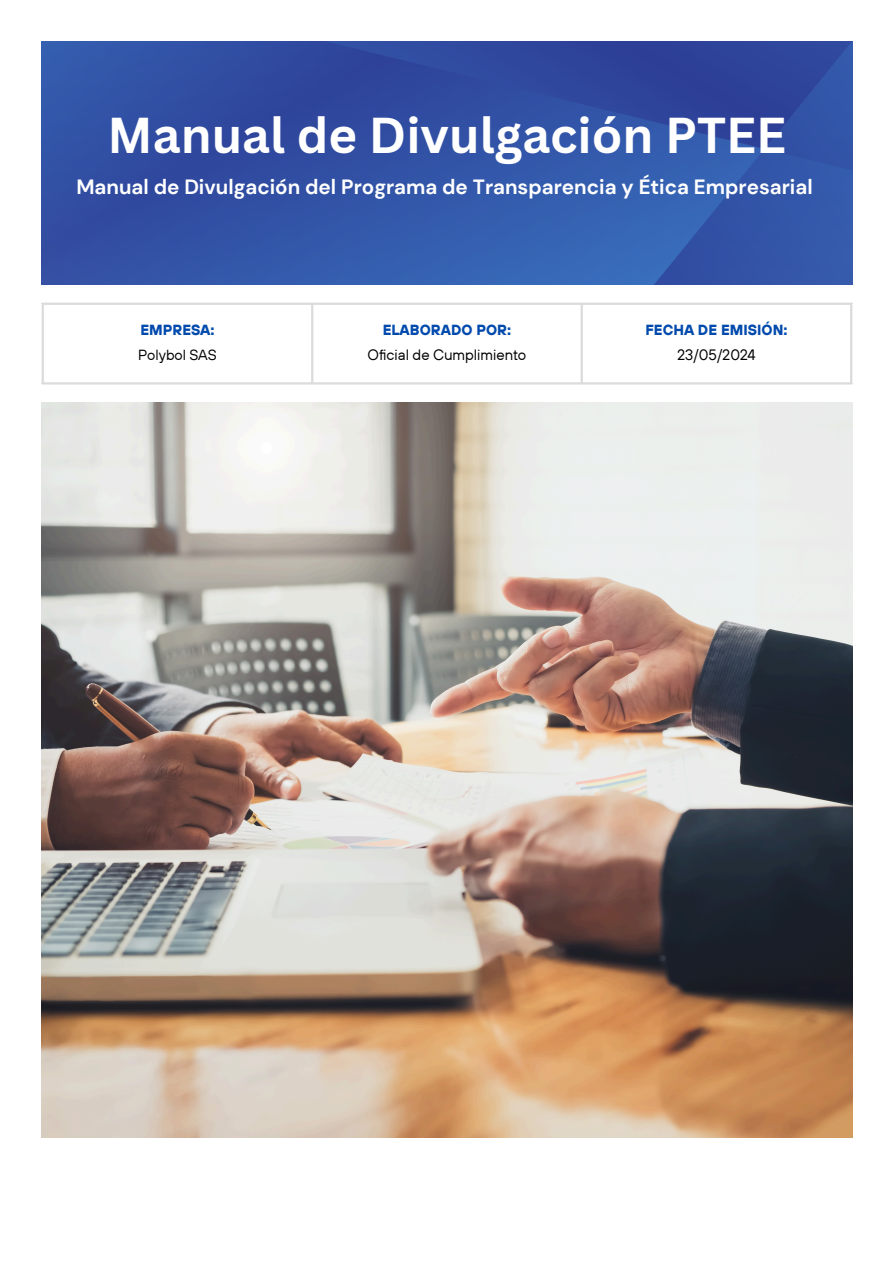
<style>
.page{position:relative;width:894px;height:1263px;background:#fff}
.page>*{position:absolute;margin:0;border:0;box-sizing:border-box;transform-origin:0 0}
.t1{font:700 49.05px "Canva Sans";color:#fff}
.t2{font:700 20.55px "DM Sans";color:#fff}
.t3{font:15px "TT Hoves";color:#000}
.t4{font:700 14.7px "TT Hoves";color:#004aad}
.t5{font:14.7px/24.8px "TT Hoves";color:#000}
.s1{font-weight:700;color:#004aad}
</style>
<div class="page">
<svg style="left:42px;top:42px;width:292px;height:243px;fill:#314fa3"></svg>
<svg style="left:334px;top:42px;width:518px;height:243px;fill:#3255a8"></svg>
<hr style="left:42px;top:305px;width:2px;height:77px;background:#dbdbdb">
<hr style="left:311px;top:305px;width:2px;height:77px;background:#dbdbdb">
<hr style="left:580px;top:305px;width:2px;height:77px;background:#dbdbdb">
<hr style="left:849px;top:305px;width:3px;height:77px;background:#dbdbdb">
<hr style="left:42px;top:303px;width:810px;height:2px;background:#dbdbdb">
<hr style="left:42px;top:382px;width:810px;height:3px;background:#dbdbdb">
<img style="left:42px;top:403px;width:810px;height:734px">
<p class="t1" style="left:108px;top:101px;width:680px">Manual de Divulgación PTEE</p>
<p class="t2" style="left:76px;top:173px;width:737px">Manual de Divulgación del Programa de Transparencia y Ética Empresarial</p>
<h1 class="t5" style="left:138px;top:317px;width:80px"><span class="s1">EMPRESA:<br></span>Polybol SAS</h1>
<h1 class="t4" style="left:382px;top:321px;width:130px">ELABORADO POR:</h1>
<h1 class="t3" style="left:367px;top:345px;width:160px">Oficial de Cumplimiento</h1>
<h1 class="t4" style="left:645px;top:321px;width:144px">FECHA DE EMISIÓN:</h1>
<h1 class="t3" style="left:677px;top:345px;width:80px">23/05/2024</h1>
</div>
